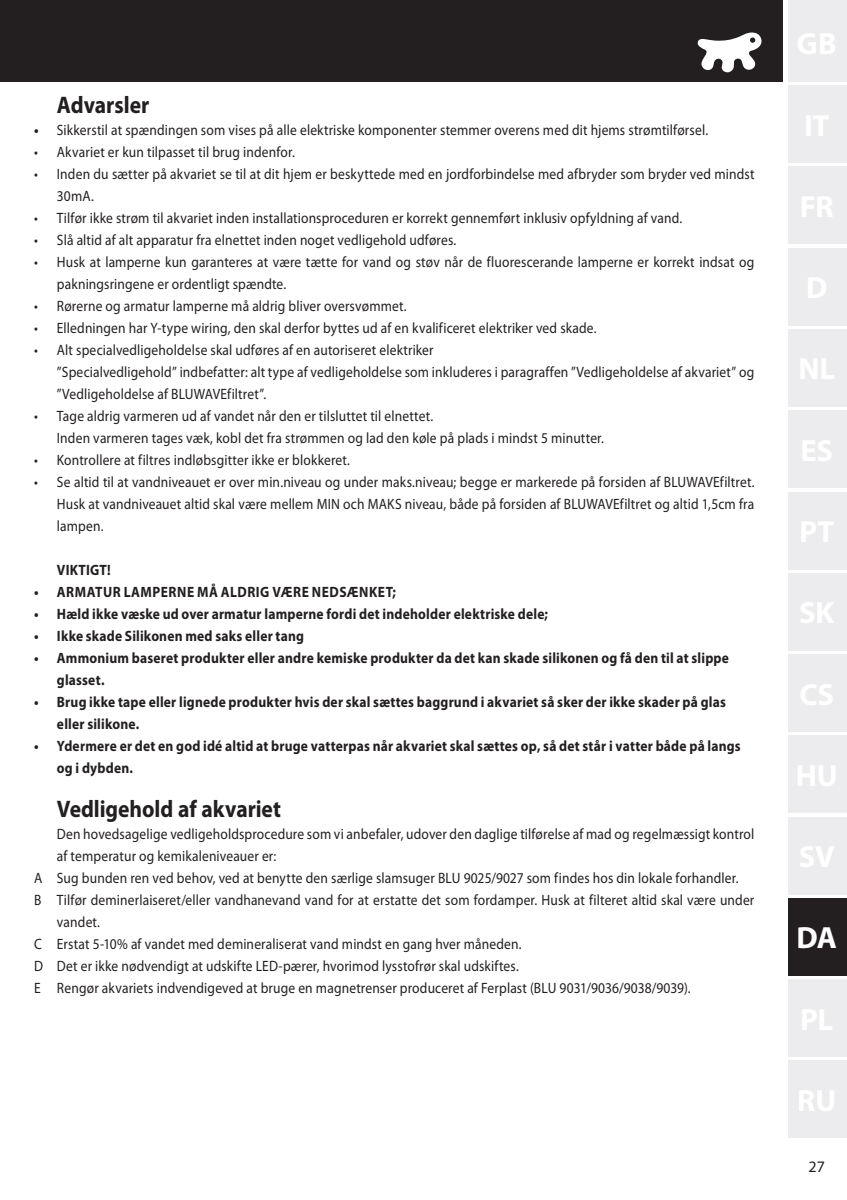
<style>
.page{position:relative;width:847px;height:1200px;background:#fff}
.page>*{position:absolute;margin:0;border:0;box-sizing:border-box;transform-origin:0 0}
.t1{font:700 30.8px "Myriad Pro";color:#fff}
.t2{font:700 24px "Myriad Pro";letter-spacing:-.005em;color:#231f20;scale:.9 1}
.t3{font:16px "Myriad Pro";color:#231f20}
.t4{font:15px/22px "Myriad Pro";letter-spacing:.01em;color:#231f20;scale:.9 1}
.t5{font:700 15px/22px "Myriad Pro";letter-spacing:.015em;color:#231f20;scale:.9 1}
.t6{font:700 15px "Myriad Pro";letter-spacing:.04em;color:#231f20;scale:.9 1}
.s1{font-weight:700}
</style>
<div class="page">
<div style="left:6px;top:0;width:777px;height:81px;background:#231f20"></div>
<hr style="left:788px;top:0;width:59px;height:4px;background:#ececee">
<div style="left:0;top:0;width:6px;height:81px;background:#231f20"></div>
<svg style="left:697px;top:32px;width:65px;height:41px"></svg>
<hr style="left:845px;top:4px;width:2px;height:77px;background:#ececee">
<hr style="left:845px;top:85px;width:2px;height:78px;background:#ececee">
<hr style="left:845px;top:167px;width:2px;height:77px;background:#ececee">
<hr style="left:845px;top:248px;width:2px;height:77px;background:#ececee">
<hr style="left:845px;top:329px;width:2px;height:78px;background:#ececee">
<hr style="left:845px;top:411px;width:2px;height:77px;background:#ececee">
<hr style="left:845px;top:492px;width:2px;height:77px;background:#ececee">
<hr style="left:845px;top:573px;width:2px;height:77px;background:#ececee">
<hr style="left:845px;top:654px;width:2px;height:78px;background:#ececee">
<hr style="left:845px;top:736px;width:2px;height:77px;background:#ececee">
<hr style="left:845px;top:817px;width:2px;height:77px;background:#ececee">
<hr style="left:845px;top:898px;width:2px;height:77px;background:#231f20">
<hr style="left:845px;top:979px;width:2px;height:78px;background:#ececee">
<hr style="left:845px;top:1061px;width:2px;height:77px;background:#ececee">
<div style="left:788px;top:4px;width:57px;height:77px;background:#ececee"></div>
<div style="left:788px;top:1061px;width:57px;height:77px;background:#ececee"></div>
<div style="left:788px;top:979px;width:57px;height:78px;background:#ececee"></div>
<div style="left:788px;top:898px;width:57px;height:77px;background:#231f20"></div>
<div style="left:788px;top:817px;width:57px;height:77px;background:#ececee"></div>
<div style="left:788px;top:736px;width:57px;height:77px;background:#ececee"></div>
<div style="left:788px;top:654px;width:57px;height:78px;background:#ececee"></div>
<div style="left:788px;top:573px;width:57px;height:77px;background:#ececee"></div>
<div style="left:788px;top:411px;width:57px;height:77px;background:#ececee"></div>
<div style="left:788px;top:329px;width:57px;height:78px;background:#ececee"></div>
<div style="left:788px;top:248px;width:57px;height:77px;background:#ececee"></div>
<div style="left:788px;top:167px;width:57px;height:77px;background:#ececee"></div>
<div style="left:788px;top:85px;width:57px;height:78px;background:#ececee"></div>
<div style="left:788px;top:492px;width:57px;height:77px;background:#ececee"></div>
<h2 class="t2" style="left:57px;top:89px;width:104px">Advarsler</h2>
<p class="t4" style="left:34px;top:119px;width:750px"><span class="s1">•</span> Sikkerstil at spændingen som vises på alle elektriske komponenter stemmer overens med dit hjems strømtilførsel.</p>
<p class="t4" style="left:34px;top:141px;width:291px">• Akvariet er kun tilpasset til brug indenfor.</p>
<p class="t4" style="left:57px;top:163px;width:776px;text-indent:-23px">• Inden du sætter på akvariet se til at dit hjem er beskyttede med en jordforbindelse med afbryder som bryder ved mindst<br>30mA.</p>
<p class="t4" style="left:34px;top:207px;width:721px">• Tilfør ikke strøm til akvariet inden installationsproceduren er korrekt gennemført inklusiv opfyldning af vand.</p>
<p class="t4" style="left:34px;top:229px;width:470px">• Slå altid af alt apparatur fra elnettet inden noget vedligehold udføres.</p>
<p class="t4" style="left:57px;top:251px;width:776px;text-indent:-23px">• Husk at lamperne kun garanteres at være tætte for vand og støv når de fluorescerande lamperne er korrekt indsat og pakningsringene er ordentligt spændte.</p>
<p class="t4" style="left:34px;top:295px;width:415px">• Rørerne og armatur lamperne må aldrig bliver oversvømmet.</p>
<p class="t4" style="left:34px;top:317px;width:626px">• Elledningen har Y-type wiring, den skal derfor byttes ud af en kvalificeret elektriker ved skade.</p>
<p class="t4" style="left:57px;top:339px;width:776px;text-indent:-23px">• Alt specialvedligeholdelse skal udføres af en autoriseret elektriker<br>”Specialvedligehold” indbefatter: alt type af vedligeholdelse som inkluderes i paragraffen ”Vedligeholdelse af akvariet” og ”Vedligeholdelse af BLUWAVEfiltret”.</p>
<p class="t4" style="left:57px;top:405px;width:609px;text-indent:-23px">• Tage aldrig varmeren ud af vandet når den er tilsluttet til elnettet.<br>Inden varmeren tages væk, kobl det fra strømmen og lad den køle på plads i mindst 5 minutter.</p>
<p class="t4" style="left:34px;top:449px;width:352px">• Kontrollere at filtres indløbsgitter ikke er blokkeret.</p>
<p class="t4" style="left:57px;top:471px;width:776px;text-align:justify;text-indent:-23px">• Se altid til at vandniveauet er over min.niveau og under maks.niveau; begge er markerede på forsiden af BLUWAVEfiltret.<br>Husk at vandniveauet altid skal være mellem MIN och MAKS niveau, både på forsiden af BLUWAVEfiltret og altid 1,5cm fra lampen.</p>
<p class="t5" style="left:57px;top:558px;width:61px">VIKTIGT!</p>
<p class="t6" style="left:34px;top:582px;width:403px">• ARMATUR LAMPERNE MÅ ALDRIG VÆRE NEDSÆNKET;</p>
<p class="t5" style="left:34px;top:602px;width:572px">• Hæld ikke væske ud over armatur lamperne fordi det indeholder elektriske dele;</p>
<p class="t5" style="left:34px;top:624px;width:301px">• Ikke skade Silikonen med saks eller tang</p>
<p class="t5" style="left:57px;top:646px;width:748px;text-indent:-23px">• Ammonium baseret produkter eller andre kemiske produkter da det kan skade silikonen og få den til at slippe glasset.</p>
<p class="t5" style="left:57px;top:690px;width:745px;text-indent:-23px">• Brug ikke tape eller lignede produkter hvis der skal sættes baggrund i akvariet så sker der ikke skader på glas eller silikone.</p>
<p class="t5" style="left:57px;top:734px;width:761px;text-indent:-23px">• Ydermere er det en god idé altid at bruge vatterpas når akvariet skal sættes op, så det står i vatter både på langs og i dybden.</p>
<h2 class="t2" style="left:57px;top:793px;width:250px">Vedligehold af akvariet</h2>
<p class="t4" style="left:57px;top:823px;width:776px">Den hovedsagelige vedligeholdsprocedure som vi anbefaler, udover den daglige tilførelse af mad og regelmæssigt kontrol</p>
<p class="t4" style="left:57px;top:845px;width:245px">af temperatur og kemikaleniveauer er:</p>
<p class="t4" style="left:34px;top:867px;width:784px">A Sug bunden ren ved behov, ved at benytte den særlige slamsuger BLU 9025/9027 som findes hos din lokale forhandler.</p>
<p class="t4" style="left:34px;top:889px;width:801px">B Tilfør deminerlaiseret/eller vandhanevand vand for at erstatte det som fordamper. Husk at filteret altid skal være under</p>
<p class="t4" style="left:57px;top:911px;width:49px">vandet.</p>
<p class="t4" style="left:34px;top:933px;width:543px">C Erstat 5-10% af vandet med demineraliserat vand mindst en gang hver måneden.</p>
<p class="t4" style="left:34px;top:955px;width:540px">D Det er ikke nødvendigt at udskifte LED-pærer, hvorimod lysstofrør skal udskiftes.</p>
<p class="t4" style="left:34px;top:977px;width:731px">E Rengør akvariets indvendigeved at bruge en magnetrenser produceret af Ferplast (BLU 9031/9036/9038/9039).</p>
<h1 class="t1" style="left:796px;top:918px;width:42px">DA</h1>
<p class="t3" style="left:808px;top:1157px;width:18px">27</p>
</div>
